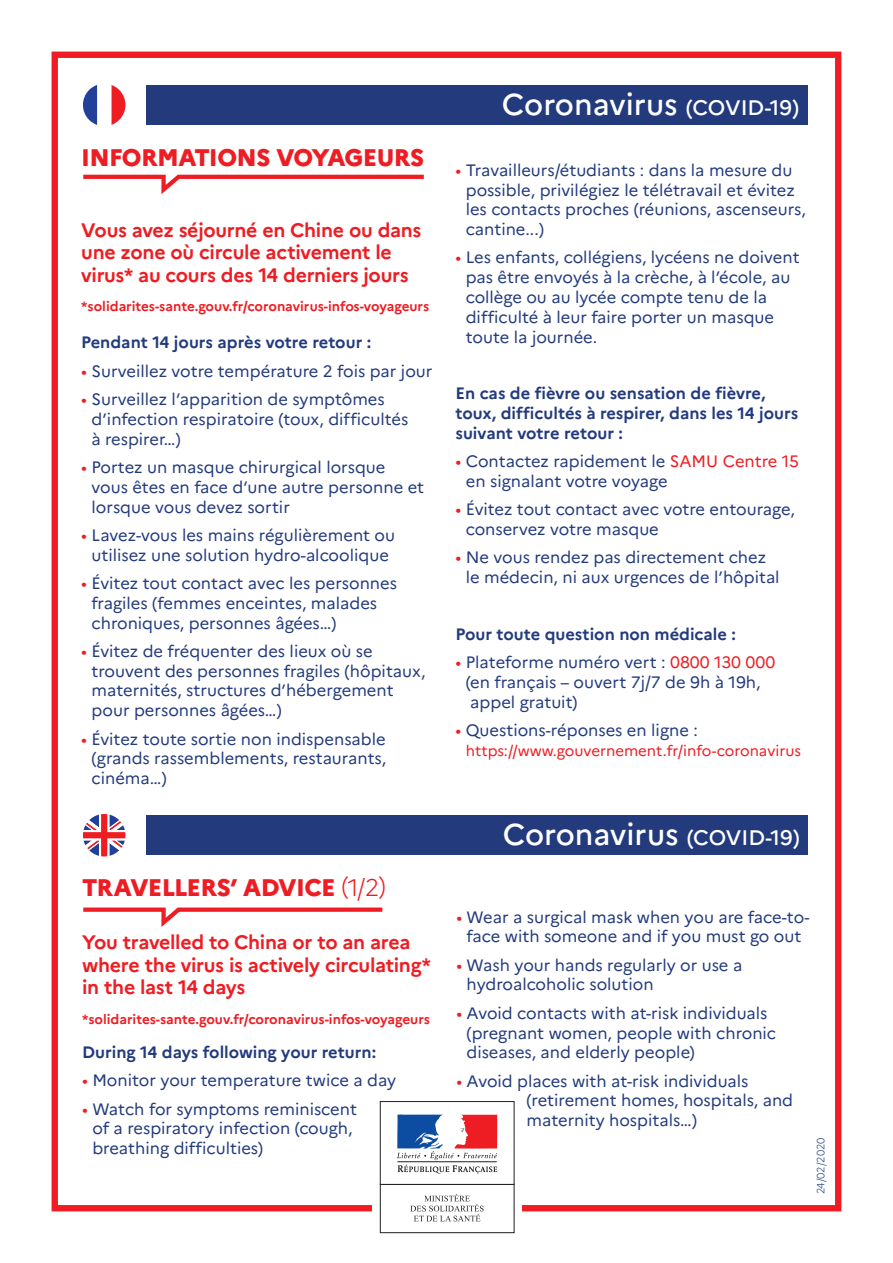
<style>
.page{position:relative;width:893px;height:1263px;background:#fff}
.page>*{position:absolute;margin:0;border:0;box-sizing:border-box;transform-origin:0 0}
.t1{font:500 30.15px "Marianne";color:#fff}
.t2{font:800 24px "Marianne";letter-spacing:-.025em;color:#ee1d23}
.t3{font:700 19.5px/22.5px "Marianne";letter-spacing:-.015em;color:#ee1d23}
.t4{font:16.5px/19.8px "Marianne";color:#233b7d}
.t5{font:700 16.5px/19.8px "Marianne";color:#233b7d}
.t6{font:15px "Marianne";color:#ee1d23}
.t7{font:700 13.5px "Marianne";color:#ee1d23}
.t8{font:300 10.5px "Marianne";letter-spacing:-.01em;color:#233b7d}
.s1{color:#ee1d23}
.s2{font-weight:300}
.s3{font-size:21px}
</style>
<div class="page">
<div style="left:52px;top:52px;width:789px;height:1159px;border:6px solid #ee1d23"></div>
<div style="left:372px;top:1091px;width:150px;height:149px;background:#fff"></div>
<div style="left:380px;top:1184px;width:134px;height:49px;border:1px solid #231f20"></div>
<div style="left:380px;top:1101px;width:134px;height:84px;border:1px solid #231f20"></div>
<svg style="left:397px;top:1115px;width:100px;height:59px"></svg>
<svg style="left:410px;top:1194px;width:74px;height:27px"></svg>
<div style="left:147px;top:85px;width:661px;height:40px;background:#233b7d"></div>
<div style="left:147px;top:815px;width:661px;height:40px;background:#233b7d"></div>
<svg style="left:83px;top:174px;width:341px;height:20px"></svg>
<svg style="left:83px;top:907px;width:300px;height:20px"></svg>
<svg style="left:83px;top:85px;width:43px;height:40px"></svg>
<svg style="left:83px;top:814px;width:42px;height:42px"></svg>
<h2 class="t2" style="left:81px;top:143px;width:345px">INFORMATIONS VOYAGEURS</h2>
<p class="t3" style="left:81px;top:218px;width:342px">Vous avez séjourné en Chine ou dans une zone où circule activement le virus* au cours des 14 derniers jours</p>
<p class="t7" style="left:81px;top:298px;width:349px">*solidarites-sante.gouv.fr/coronavirus-infos-voyageurs</p>
<p class="t5" style="left:81px;top:333px;width:292px">Pendant 14 jours après votre retour :</p>
<p class="t4" style="left:81px;top:361px;width:353px"><span class="s1">•</span> Surveillez votre température 2 fois par jour</p>
<p class="t4" style="left:92px;top:389px;width:318px;text-indent:-10px"><span class="s1">•</span> Surveillez l’apparition de symptômes d’infection respiratoire (toux, difficultés à respirer…)</p>
<p class="t4" style="left:92px;top:457px;width:334px;text-indent:-10px"><span class="s1">•</span> Portez un masque chirurgical lorsque vous êtes en face d’une autre personne et lorsque vous devez sortir</p>
<p class="t4" style="left:81px;top:525px;width:315px;text-align:center"><span class="s1">•</span> Lavez-vous les mains régulièrement ou utilisez une solution hydro-alcoolique</p>
<p class="t4" style="left:92px;top:573px;width:307px;text-indent:-10px"><span class="s1">•</span> Évitez tout contact avec les personnes fragiles (femmes enceintes, malades chroniques, personnes âgées…)</p>
<p class="t4" style="left:92px;top:641px;width:335px;text-indent:-10px"><span class="s1">•</span> Évitez de fréquenter des lieux où se trouvent des personnes fragiles (hôpitaux, maternités, structures d’hébergement pour personnes âgées…)</p>
<p class="t4" style="left:92px;top:729px;width:296px;text-align:justify;text-indent:-10px"><span class="s1">•</span> Évitez toute sortie non indispensable (grands rassemblements, restaurants, cinéma…)</p>
<h2 class="t2" style="left:82px;top:872px;width:305px">TRAVELLERS’ ADVICE <span class="s2">(1/2)</span></h2>
<p class="t3" style="left:82px;top:931px;width:350px">You travelled to China or to an area where the virus is actively circulating* in the last 14 days</p>
<p class="t7" style="left:82px;top:1011px;width:349px">*solidarites-sante.gouv.fr/coronavirus-infos-voyageurs</p>
<p class="t5" style="left:82px;top:1042px;width:295px">During 14 days following your return:</p>
<p class="t4" style="left:82px;top:1070px;width:316px"><span class="s1">•</span> Monitor your temperature twice a day</p>
<p class="t4" style="left:92px;top:1099px;width:266px;text-indent:-10px"><span class="s1">•</span> Watch for symptoms reminiscent of a respiratory infection (cough, breathing difficulties)</p>
<h1 class="t1" style="left:502px;top:86px;width:299px">Coronavirus <span class="s3">(COVID-19)</span></h1>
<p class="t4" style="left:466px;top:160px;width:342px;text-indent:-10px"><span class="s1">•</span> Travailleurs/étudiants : dans la mesure du possible, privilégiez le télétravail et évitez les contacts proches (réunions, ascenseurs, cantine...)</p>
<p class="t4" style="left:466px;top:248px;width:335px;text-indent:-10px"><span class="s1">•</span> Les enfants, collégiens, lycéens ne doivent pas être envoyés à la crèche, à l’école, au collège ou au lycée compte tenu de la difficulté à leur faire porter un masque toute la journée.</p>
<p class="t5" style="left:455px;top:383px;width:344px">En cas de fièvre ou sensation de fièvre, toux, difficultés à respirer, dans les 14 jours suivant votre retour :</p>
<p class="t4" style="left:466px;top:451px;width:335px;text-indent:-10px"><span class="s1">•</span> Contactez rapidement le <span class="s1">SAMU Centre 15 </span>en signalant votre voyage</p>
<p class="t4" style="left:466px;top:499px;width:331px;text-indent:-10px"><span class="s1">•</span> Évitez tout contact avec votre entourage, conservez votre masque</p>
<p class="t4" style="left:466px;top:548px;width:315px;text-indent:-10px"><span class="s1">•</span> Ne vous rendez pas directement chez le médecin, ni aux urgences de l’hôpital</p>
<p class="t5" style="left:455px;top:624px;width:282px">Pour toute question non médicale :</p>
<p class="t4" style="left:466px;top:652px;width:311px;text-indent:-10px"><span class="s1">•</span> Plateforme numéro vert : <span class="s1">0800 130 000 </span>(en français – ouvert 7j/7 de 9h à 19h, appel gratuit)</p>
<p class="t4" style="left:455px;top:720px;width:244px"><span class="s1">•</span> Questions-réponses en ligne :</p>
<p class="t6" style="left:466px;top:741px;width:337px">https://www.gouvernement.fr/info-coronavirus</p>
<h1 class="t1" style="left:503px;top:816px;width:299px">Coronavirus <span class="s3">(COVID-19)</span></h1>
<p class="t4" style="left:456px;top:907px;width:355px;text-align:center"><span class="s1">•</span> Wear a surgical mask when you are face-to&shy;face with someone and if you must go out</p>
<p class="t4" style="left:467px;top:955px;width:277px;text-indent:-10px"><span class="s1">•</span> Wash your hands regularly or use a hydroalcoholic solution</p>
<p class="t4" style="left:467px;top:1003px;width:311px;text-indent:-10px"><span class="s1">•</span> Avoid contacts with at-risk individuals (pregnant women, people with chronic diseases, and elderly people)</p>
<p class="t4" style="left:526px;top:1071px;width:268px;text-indent:-70px"><span class="s1">•</span> Avoid places with at-risk individuals (retirement homes, hospitals, and maternity hospitals…)</p>
<p class="t8" style="left:814px;top:1194px;width:58px;rotate:-90deg">24/02/2020</p>
</div>
